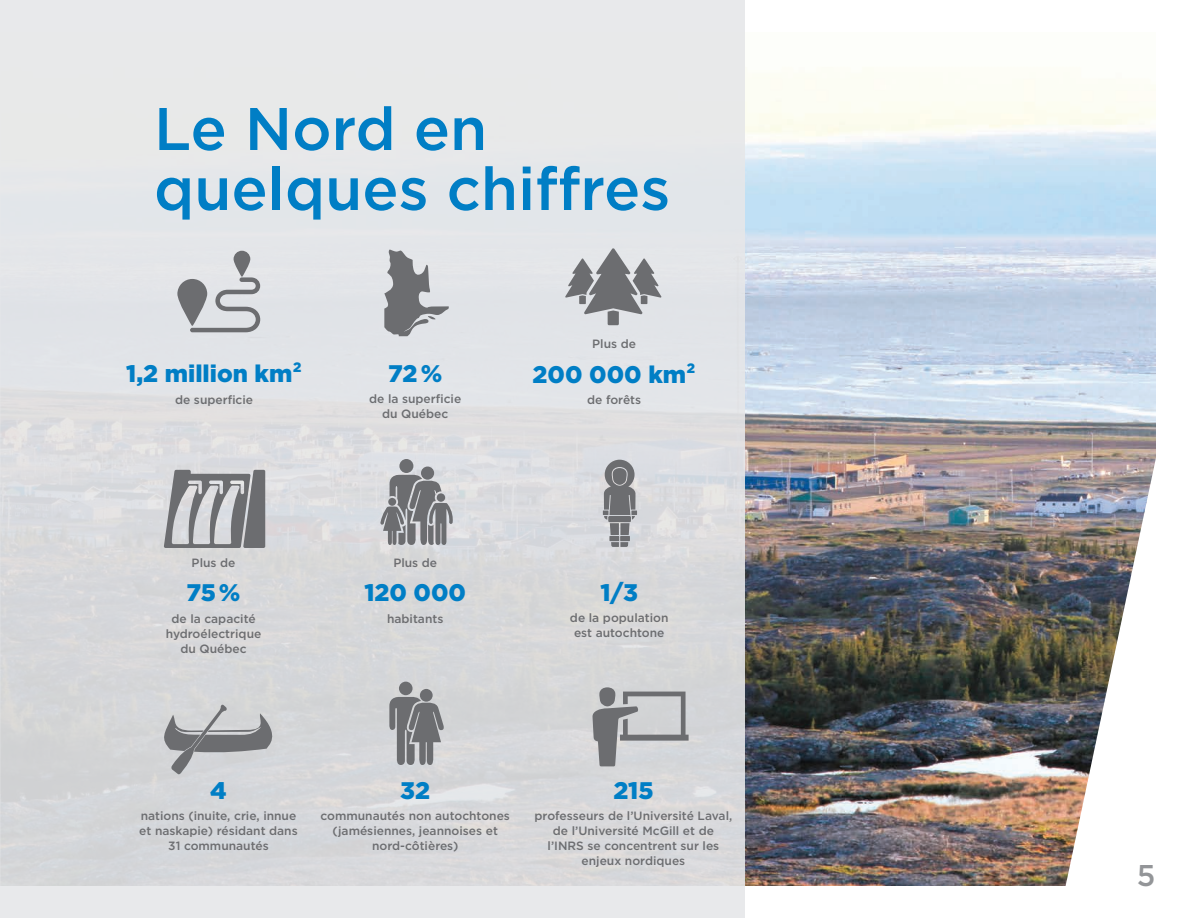
<style>
.page{position:relative;width:1188px;height:918px;background:#fff}
.page>*{position:absolute;margin:0;border:0;box-sizing:border-box;transform-origin:0 0}
.t1{font:500 60px/60px "Gotham";color:#007ec5}
.t2{font:500 30px "Gotham";color:#939598}
.t3{font:900 24px "Gotham";color:#007ec5}
.t4{font:500 12px/15px "Gotham";color:#6c6d70;text-align:center}
</style>
<div class="page">
<img style="left:744px;top:32px;width:412px;height:854px">
<img style="left:1056px;top:306px;width:100px;height:580px">
<div style="left:0;top:0;width:744px;height:918px;background:linear-gradient(to right,#dedfe1,#dfe0e3)"></div>
<svg style="left:160px;top:705px;width:122px;height:69px;background:#b4b5b7"></svg>
<svg style="left:592px;top:687px;width:97px;height:79px;background:#b0b1b3"></svg>
<svg style="left:565px;top:248px;width:96px;height:77px;background:#aaacaf"></svg>
<svg style="left:164px;top:470px;width:101px;height:78px;background:#9c9da0"></svg>
<svg style="left:384px;top:249px;width:66px;height:87px;background:#a8aaad"></svg>
<svg style="left:177px;top:251px;width:83px;height:81px;background:#bec0c3"></svg>
<div style="left:609px;top:536px;width:10px;height:5px;background:#6c6d70"></div>
<div style="left:620px;top:536px;width:10px;height:5px;background:#6c6d70"></div>
<svg style="left:611px;top:542px;width:17px;height:5px"></svg>
<svg style="left:603px;top:460px;width:34px;height:75px;background:#8c8d90"></svg>
<div style="left:421px;top:467px;width:13px;height:13px;background:#6c6d70;border-radius:50%"></div>
<div style="left:399px;top:459px;width:14px;height:14px;background:#6c6d70;border-radius:50%"></div>
<svg style="left:380px;top:474px;width:74px;height:71px;background:#96979a"></svg>
<div style="left:420px;top:689px;width:13px;height:13px;background:#6c6d70;border-radius:50%"></div>
<div style="left:399px;top:682px;width:14px;height:13px;background:#6c6d70;border-radius:50%"></div>
<svg style="left:389px;top:696px;width:56px;height:69px;background:#909193"></svg>
<h1 class="t1" style="left:154px;top:98px;width:518px">Le Nord en quelques chiffres</h1>
<h3 class="t3" style="left:126px;top:357px;width:177px">1,2 million km²</h3>
<p class="t4" style="left:175px;top:392px;width:80px">de superficie</p>
<h3 class="t3" style="left:388px;top:357px;width:56px">72 %</h3>
<p class="t4" style="left:369px;top:391px;width:94px">de la superficie du Québec</p>
<p class="t4" style="left:592px;top:336px;width:45px">Plus de</p>
<h3 class="t3" style="left:533px;top:358px;width:165px">200 000 km²</h3>
<p class="t4" style="left:587px;top:392px;width:56px">de forêts</p>
<p class="t4" style="left:192px;top:555px;width:45px">Plus de</p>
<h3 class="t3" style="left:187px;top:576px;width:56px">75 %</h3>
<p class="t4" style="left:166px;top:611px;width:97px">de la capacité hydroélectrique du Québec</p>
<p class="t4" style="left:393px;top:555px;width:45px">Plus de</p>
<h3 class="t3" style="left:364px;top:576px;width:103px">120 000</h3>
<p class="t4" style="left:387px;top:611px;width:58px">habitants</p>
<h3 class="t3" style="left:600px;top:576px;width:39px">1/3</h3>
<p class="t4" style="left:570px;top:610px;width:100px">de la population est autochtone</p>
<h3 class="t3" style="left:210px;top:774px;width:18px">4</h3>
<p class="t4" style="left:139px;top:808px;width:160px">nations (inuite, crie, innue et naskapie) résidant dans<br>31 communautés</p>
<h3 class="t3" style="left:400px;top:774px;width:31px">32</h3>
<p class="t4" style="left:321px;top:808px;width:191px">communautés non autochtones (jamésiennes, jeannoises et nord-côtières)</p>
<h3 class="t3" style="left:613px;top:774px;width:42px">215</h3>
<p class="t4" style="left:535px;top:808px;width:199px">professeurs de l’Université Laval, de l’Université McGill et de l’INRS se concentrent sur les enjeux nordiques</p>
<h2 class="t2" style="left:1137px;top:856px;width:20px">5</h2>
</div>
